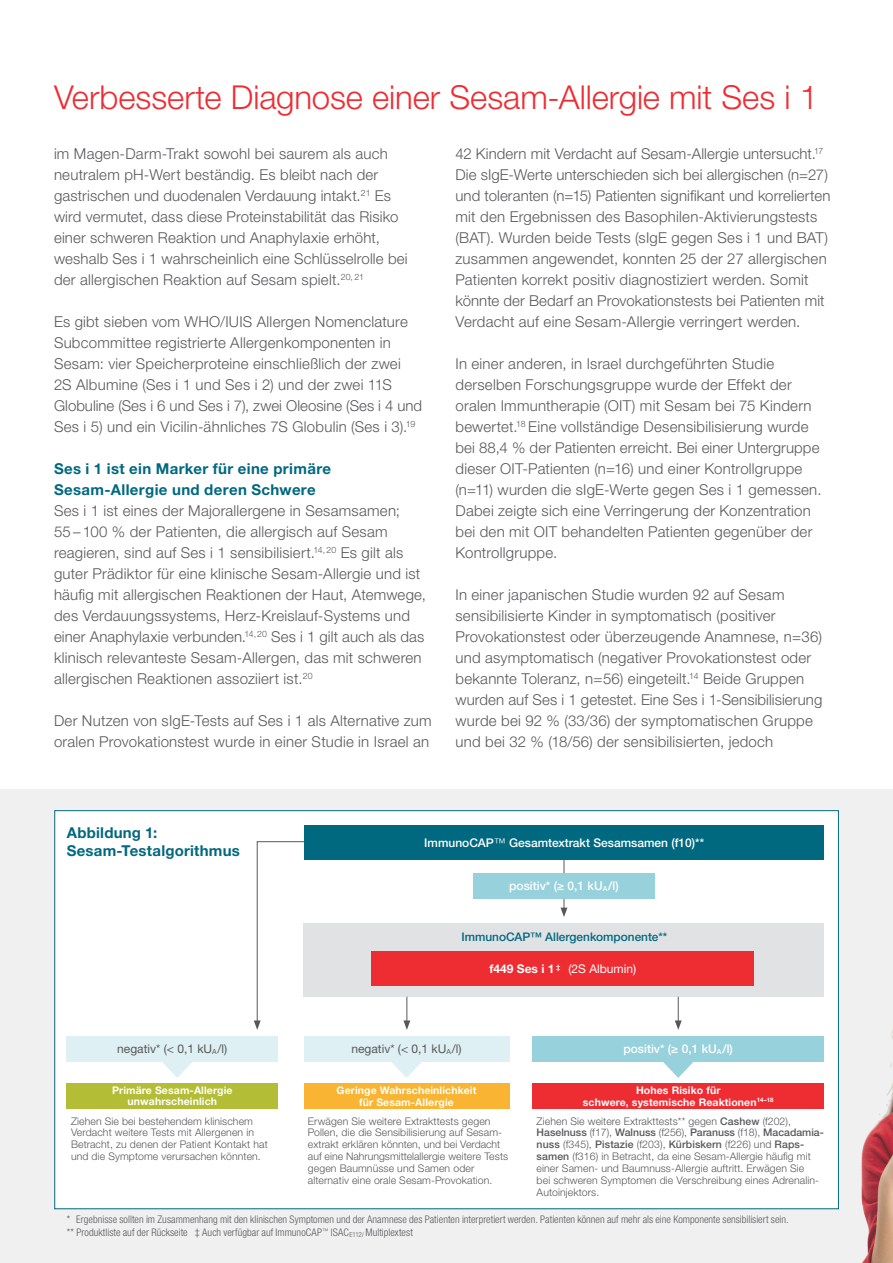
<style>
.page{position:relative;width:893px;height:1263px;background:#fff}
.page>*{position:absolute;margin:0;border:0;box-sizing:border-box;transform-origin:0 0}
.Subject_Header{font:300 33px "Helvetica Neue LTW1 G";letter-spacing:-.005em;color:#ee2d33}
.Body_Copy{font:300 15px/21px "Helvetica Neue LT Std";letter-spacing:.015em;color:#57585a}
.Content_Header{font:700 15px/18px "Helvetica Neue LTW1 G";letter-spacing:.015em;color:#00687f}
.t1{font:500 12px "Helvetica Neue LTW1 G";color:#fff}
.t2{font:12px "Helvetica Neue LTW1 G";color:#57585a}
.t3{font:12px "Helvetica Neue LTW1 G";color:#fff}
.t4{font:500 11.85px "Helvetica Neue LTW1 G";color:#00687f}
.t5{font:300 10.5px/11.9px "Helvetica Neue LTW1 G";letter-spacing:.01em;color:#57585a}
.References_Numbered{font:300 condensed 10.5px "Helvetica Neue LTW1 G";color:#57585a}
.t6{font:700 10.5px/12px "Helvetica Neue LT Std";letter-spacing:.01em;color:#fff;text-align:center}
.s1{font-weight:700;color:#00687f}
.s2{font-weight:300}
.s3{font-weight:700}
.s4{font-weight:500}
</style>
<div class="page">
<div style="left:0;top:789px;width:893px;height:474px;background:#f0f0f1"></div>
<div style="left:54px;top:810px;width:785px;height:399px;background:#fff;border:1px solid #00687f"></div>
<img style="left:861px;top:1030px;width:32px;height:233px">
<div style="left:304px;top:1083px;width:205px;height:25px;background:#f8b432"></div>
<div style="left:532px;top:1083px;width:292px;height:25px;background:#ee2d33"></div>
<hr style="left:564px;top:858px;width:1px;height:52px;background:#57585a">
<svg style="left:561px;top:908px;width:6px;height:9px"></svg>
<svg style="left:254px;top:841px;width:51px;height:189px"></svg>
<div style="left:304px;top:825px;width:520px;height:34px;background:#00687f"></div>
<div style="left:304px;top:923px;width:520px;height:74px;background:#e1e2e4"></div>
<div style="left:473px;top:873px;width:182px;height:26px;background:#97d1dc"></div>
<div style="left:532px;top:1036px;width:292px;height:26px;background:#97d1dc"></div>
<div style="left:304px;top:1036px;width:205px;height:26px;background:#def0f3"></div>
<div style="left:67px;top:1036px;width:211px;height:26px;background:#def0f3"></div>
<svg style="left:403px;top:997px;width:7px;height:33px"></svg>
<div style="left:372px;top:952px;width:382px;height:34px;background:#ee2d33"></div>
<svg style="left:675px;top:997px;width:7px;height:33px"></svg>
<svg style="left:162px;top:1062px;width:30px;height:16px"></svg>
<svg style="left:392px;top:1062px;width:29px;height:16px"></svg>
<svg style="left:663px;top:1062px;width:30px;height:16px"></svg>
<div style="left:67px;top:1083px;width:211px;height:25px;background:#b3bd35"></div>
<p class="Subject_Header" style="left:54px;top:77px;width:765px">Verbesserte Diagnose einer Sesam-Allergie mit Ses i 1</p>
<p class="Body_Copy" style="left:54px;top:143px;width:355px">im Magen-Darm-Trakt sowohl bei saurem als auch neutralem pH-Wert beständig. Es bleibt nach der gastrischen und duodenalen Verdauung intakt.<sup>21</sup> Es wird vermutet, dass diese Proteinstabilität das Risiko einer schweren Reaktion und Anaphylaxie erhöht, weshalb Ses i 1 wahrscheinlich eine Schlüsselrolle bei der allergischen Reaktion auf Sesam spielt.<sup>20,</sup> <sup>21</sup></p>
<p class="Body_Copy" style="left:54px;top:311px;width:370px">Es gibt sieben vom WHO/IUIS Allergen Nomenclature Subcommittee registrierte Allergenkomponenten in Sesam: vier Speicherproteine einschließlich der zwei 2S Albumine (Ses i 1 und Ses i 2) und der zwei 11S Globuline (Ses i 6 und Ses i 7), zwei Oleosine (Ses i 4 und Ses i 5) und ein Vicilin-ähnliches 7S Globulin (Ses i 3).<sup>19</sup></p>
<p class="Body_Copy" style="left:54px;top:458px;width:374px"><span class="s1">Ses i 1 ist ein Marker für eine primäre Sesam-Allergie und deren Schwere<br></span>Ses i 1 ist eines der Majorallergene in Sesamsamen;<br>55 – 100 % der Patienten, die allergisch auf Sesam reagieren, sind auf Ses i 1 sensibilisiert.<sup>14,</sup> <sup>20</sup> Es gilt als guter Prädiktor für eine klinische Sesam-Allergie und ist häufig mit allergischen Reaktionen der Haut, Atemwege, des Verdauungssystems, Herz-Kreislauf-Systems und einer Anaphylaxie verbunden.<sup>14,20</sup> Ses i 1 gilt auch als das klinisch relevanteste Sesam-Allergen, das mit schweren allergischen Reaktionen assoziiert ist.<sup>20</sup></p>
<p class="Body_Copy" style="left:54px;top:710px;width:379px">Der Nutzen von sIgE-Tests auf Ses i 1 als Alternative zum oralen Provokationstest wurde in einer Studie in Israel an</p>
<p class="Body_Copy" style="left:455px;top:143px;width:376px">42 Kindern mit Verdacht auf Sesam-Allergie untersucht.<sup>17<br></sup>Die sIgE-Werte unterschieden sich bei allergischen (n=27) und toleranten (n=15) Patienten signifikant und korrelierten mit den Ergebnissen des Basophilen-Aktivierungstests (BAT). Wurden beide Tests (sIgE gegen Ses i 1 und BAT) zusammen angewendet, konnten 25 der 27 allergischen Patienten korrekt positiv diagnostiziert werden. Somit könnte der Bedarf an Provokationstests bei Patienten mit Verdacht auf eine Sesam-Allergie verringert werden.</p>
<p class="Body_Copy" style="left:455px;top:353px;width:367px">In einer anderen, in Israel durchgeführten Studie derselben Forschungsgruppe wurde der Effekt der oralen Immuntherapie (OIT) mit Sesam bei 75 Kindern bewertet.<sup>18</sup> Eine vollständige Desensibilisierung wurde bei 88,4 % der Patienten erreicht. Bei einer Untergruppe dieser OIT-Patienten (n=16) und einer Kontrollgruppe (n=11) wurden die sIgE-Werte gegen Ses i 1 gemessen.<br>Dabei zeigte sich eine Verringerung der Konzentration bei den mit OIT behandelten Patienten gegenüber der Kontrollgruppe.</p>
<p class="Body_Copy" style="left:455px;top:584px;width:368px">In einer japanischen Studie wurden 92 auf Sesam sensibilisierte Kinder in symptomatisch (positiver Provokationstest oder überzeugende Anamnese, n=36) und asymptomatisch (negativer Provokationstest oder bekannte Toleranz, n=56) eingeteilt.<sup>14</sup> Beide Gruppen wurden auf Ses i 1 getestet. Eine Ses i 1-Sensibilisierung wurde bei 92 % (33/36) der symptomatischen Gruppe und bei 32 % (18/56) der sensibilisierten, jedoch</p>
<p class="Content_Header" style="left:67px;top:823px;width:175px">Abbildung 1:<br>Sesam-Testalgorithmus</p>
<p class="t1" style="left:424px;top:835px;width:281px">ImmunoCAP<span class="s2">™</span> Gesamtextrakt Sesamsamen (f10)**</p>
<p class="t1" style="left:509px;top:879px;width:111px">positiv* (≥ 0,1 kU<sub>A</sub>/l)</p>
<p class="t4" style="left:461px;top:930px;width:207px">ImmunoCAP™ Allergenkomponente**</p>
<p class="t3" style="left:490px;top:961px;width:148px"><span class="s3">f449 Ses i 1</span> <sup>‡</sup> (2S Albumin)</p>
<p class="t2" style="left:117px;top:1042px;width:112px">negativ* (&lt; 0,1 kU<sub>A</sub>/l)</p>
<p class="t2" style="left:351px;top:1042px;width:112px">negativ* (&lt; 0,1 kU<sub>A</sub>/l)</p>
<p class="t1" style="left:623px;top:1042px;width:111px">positiv* (≥ 0,1 kU<sub>A</sub>/l)</p>
<p class="t6" style="left:112px;top:1085px;width:122px;line-height:10.5px">Primäre Sesam-Allergie unwahrscheinlich</p>
<p class="t5" style="left:71px;top:1115px;width:198px">Ziehen Sie bei bestehendem klinischem Verdacht weitere Tests mit Allergenen in Betracht, zu denen der Patient Kontakt hat und die Symptome verursachen könnten.</p>
<p class="t6" style="left:337px;top:1083px;width:141px">Geringe Wahrscheinlichkeit für Sesam-Allergie</p>
<p class="t5" style="left:308px;top:1115px;width:202px">Erwägen Sie weitere Extrakttests gegen Pollen, die die Sensibilisierung auf Sesam&shy;extrakt erklären könnten, und bei Verdacht auf eine Nahrungsmittelallergie weitere Tests gegen Baumnüsse und Samen oder alternativ eine orale Sesam-Provokation.</p>
<p class="t6" style="left:583px;top:1083px;width:192px">Hohes Risiko für<br>schwere, systemische Reaktionen<sup>14–18</sup></p>
<p class="t5" style="left:537px;top:1115px;width:289px">Ziehen Sie weitere Extrakttests** gegen <span class="s4">Cashew</span> (f202), <span class="s4">Haselnuss</span> (f17), <span class="s4">Walnuss</span> (f256), <span class="s4">Paranuss</span> (f18), <span class="s4">Macadamia&shy;nuss</span> (f345), <span class="s4">Pistazie</span> (f203), <span class="s4">Kürbiskern</span> (f226) und <span class="s4">Raps&shy;samen</span> (f316) in Betracht, da eine Sesam-Allergie häufig mit einer Samen- und Baumnuss-Allergie auftritt. Erwägen Sie<br>bei schweren Symptomen die Verschreibung eines Adrenalin-Autoinjektors.</p>
<p class="References_Numbered" style="left:67px;top:1213px;width:723px">* Ergebnisse sollten im Zusammenhang mit den klinischen Symptomen und der Anamnese des Patienten interpretiert werden. Patienten können auf mehr als eine Komponente sensibilisiert sein.</p>
<p class="References_Numbered" style="left:67px;top:1226px;width:348px">** Produktliste auf der Rückseite ‡ Auch verfügbar auf ImmunoCAP<sup>™</sup> ISAC<sub>E112</sub><sub>i</sub> Multiplextest</p>
</div>
